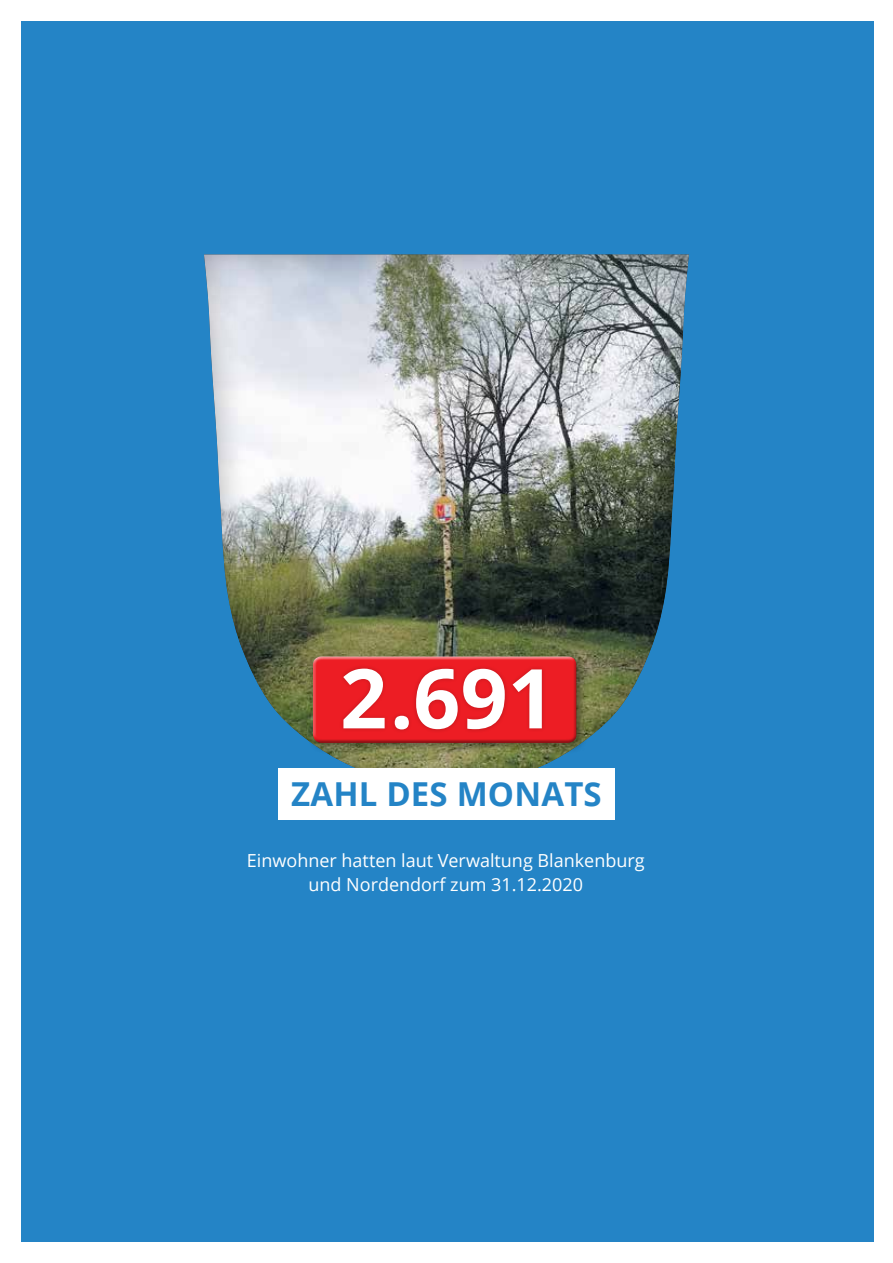
<style>
.page{position:relative;width:893px;height:1263px;background:#fff}
.page>*{position:absolute;margin:0;border:0;box-sizing:border-box;transform-origin:0 0}
.t1{font:700 82.5px "Open Sans";color:#fff}
.t2{font:700 33px "Open Sans";letter-spacing:.005em;color:#2484c6}
.t3{font:18px/24px "Open Sans";color:#fff;text-align:center}
</style>
<div class="page">
<div style="left:21px;top:21px;width:853px;height:1221px;background:#2484c6"></div>
<div style="left:202px;top:253px;width:488px;height:534px;background:#000;opacity:.3"></div>
<div style="left:278px;top:768px;width:337px;height:51px;background:#fff"></div>
<div style="left:308px;top:651px;width:280px;height:103px;background:#000;opacity:.4"></div>
<div style="left:312px;top:654px;width:267px;height:86px;background:#fff;opacity:.75"></div>
<div style="left:312px;top:657px;width:267px;height:87px;background:#000;opacity:.4"></div>
<div style="left:339px;top:664px;width:207px;height:70px;background:#000;opacity:.2"></div>
<h1 class="t1" style="left:340px;top:640px;width:216px">2.691</h1>
<h2 class="t2" style="left:291px;top:771px;width:312px">ZAHL DES MONATS</h2>
<p class="t3" style="left:247px;top:848px;width:399px">Einwohner hatten laut Verwaltung Blankenburg und Nordendorf zum 31.12.2020</p>
</div>
